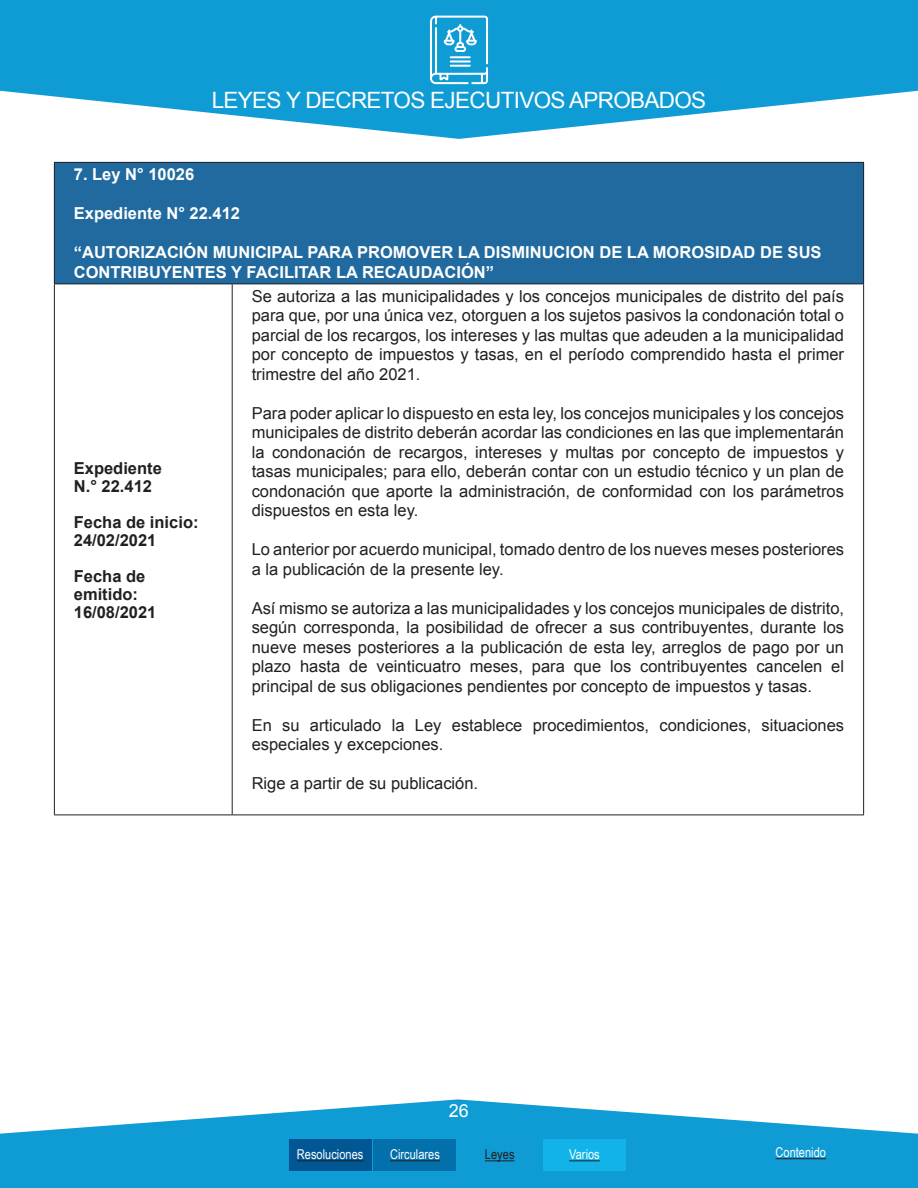
<style>
.page{position:relative;width:918px;height:1188px;background:#fff}
.page>*{position:absolute;margin:0;border:0;box-sizing:border-box;transform-origin:0 0}
.t1{font:22.5px "Arial";letter-spacing:-.03em;color:#fff}
.t2{font:18px "Arial";color:#fff}
.t3{font:16.5px/19.5px "Arial";color:#231f20;text-align:justify}
.t4{font:700 16.5px/19.5px "Arial";color:#fff}
.t5{font:700 16.5px "Arial";color:#231f20}
.t6{font:13.5px "Arial Narrow";color:#fff}
.t7{font:13.5px "Arial Narrow";color:#231f20}
</style>
<div class="page">
<svg style="left:0;top:0;width:918px;height:139px;fill:#0f9cd4"></svg>
<svg style="left:430px;top:16px;width:58px;height:68px"></svg>
<svg style="left:0;top:1099px;width:918px;height:89px;fill:#0f9cd4"></svg>
<div style="left:374px;top:1139px;width:82px;height:31px;background:#0370ab"></div>
<div style="left:458px;top:1139px;width:83px;height:31px;background:#0f9cd4"></div>
<div style="left:543px;top:1139px;width:83px;height:31px;background:#12b3e8"></div>
<hr style="left:390px;top:1160px;width:50px;height:1px;background:#231f20">
<hr style="left:485px;top:1160px;width:30px;height:1px;background:#231f20">
<hr style="left:569px;top:1160px;width:31px;height:1px;background:#231f20">
<hr style="left:776px;top:1158px;width:50px;height:1px;background:#231f20">
<div style="left:289px;top:1139px;width:83px;height:31px;background:#005794"></div>
<hr style="left:297px;top:1160px;width:66px;height:1px;background:#231f20">
<div style="left:54px;top:162px;width:810px;height:122px;background:#216a9f"></div>
<hr style="left:863px;top:163px;width:1px;height:121px;background:#231f20">
<hr style="left:54px;top:162px;width:178px;height:1px;background:#231f20">
<hr style="left:54px;top:163px;width:1px;height:121px;background:#231f20">
<hr style="left:232px;top:162px;width:632px;height:1px;background:#231f20">
<hr style="left:54px;top:815px;width:178px;height:1px;background:#231f20">
<hr style="left:232px;top:815px;width:632px;height:1px;background:#231f20">
<hr style="left:232px;top:284px;width:1px;height:531px;background:#231f20">
<hr style="left:54px;top:284px;width:178px;height:1px;background:#231f20">
<hr style="left:54px;top:284px;width:1px;height:531px;background:#231f20">
<hr style="left:232px;top:284px;width:632px;height:1px;background:#231f20">
<hr style="left:863px;top:284px;width:1px;height:531px;background:#231f20">
<h1 class="t1" style="left:212px;top:86px;width:496px">LEYES Y DECRETOS EJECUTIVOS APROBADOS</h1>
<p class="t4" style="left:74px;top:165px;width:122px">7. Ley N° 10026</p>
<p class="t4" style="left:74px;top:204px;width:168px">Expediente N° 22.412</p>
<p class="t4" style="left:74px;top:243px;width:749px">“AUTORIZACIÓN MUNICIPAL PARA PROMOVER LA DISMINUCION DE LA MOROSIDAD DE SUS<br>CONTRIBUYENTES Y FACILITAR LA RECAUDACIÓN”</p>
<p class="t5" style="left:74px;top:458px;width:90px">Expediente</p>
<p class="t5" style="left:74px;top:476px;width:80px">N.° 22.412</p>
<p class="t5" style="left:74px;top:512px;width:126px">Fecha de inicio:</p>
<p class="t5" style="left:74px;top:530px;width:84px">24/02/2021</p>
<p class="t5" style="left:74px;top:566px;width:73px">Fecha de</p>
<p class="t5" style="left:74px;top:584px;width:66px">emitido:</p>
<p class="t5" style="left:74px;top:602px;width:84px">16/08/2021</p>
<p class="t3" style="left:252px;top:287px;width:594px">Se autoriza a las municipalidades y los concejos municipales de distrito del país para que, por una única vez, otorguen a los sujetos pasivos la condonación total o parcial de los recargos, los intereses y las multas que adeuden a la municipalidad por concepto de impuestos y tasas, en el período comprendido hasta el primer trimestre del año 2021.</p>
<p class="t3" style="left:252px;top:404px;width:594px">Para poder aplicar lo dispuesto en esta ley, los concejos municipales y los concejos municipales de distrito deberán acordar las condiciones en las que implementarán la condonación de recargos, intereses y multas por concepto de impuestos y tasas municipales; para ello, deberán contar con un estudio técnico y un plan de condonación que aporte la administración, de conformidad con los parámetros dispuestos en esta ley.</p>
<p class="t3" style="left:252px;top:540px;width:594px">Lo anterior por acuerdo municipal, tomado dentro de los nueves meses posteriores a la publicación de la presente ley.</p>
<p class="t3" style="left:252px;top:599px;width:594px">Así mismo se autoriza a las municipalidades y los concejos municipales de distrito, según corresponda, la posibilidad de ofrecer a sus contribuyentes, durante los nueve meses posteriores a la publicación de esta ley, arreglos de pago por un plazo hasta de veinticuatro meses, para que los contribuyentes cancelen el principal de sus obligaciones pendientes por concepto de impuestos y tasas.</p>
<p class="t3" style="left:252px;top:716px;width:594px">En su articulado la Ley establece procedimientos, condiciones, situaciones especiales y excepciones.</p>
<p class="t3" style="left:252px;top:774px;width:228px">Rige a partir de su publicación.</p>
<p class="t2" style="left:449px;top:1099px;width:22px">26</p>
<p class="t6" style="left:297px;top:1145px;width:68px">Resoluciones</p>
<p class="t6" style="left:390px;top:1145px;width:51px">Circulares</p>
<p class="t7" style="left:485px;top:1145px;width:31px">Leyes</p>
<p class="t6" style="left:569px;top:1145px;width:32px">Varios</p>
<p class="t6" style="left:776px;top:1143px;width:52px">Contenido</p>
</div>
